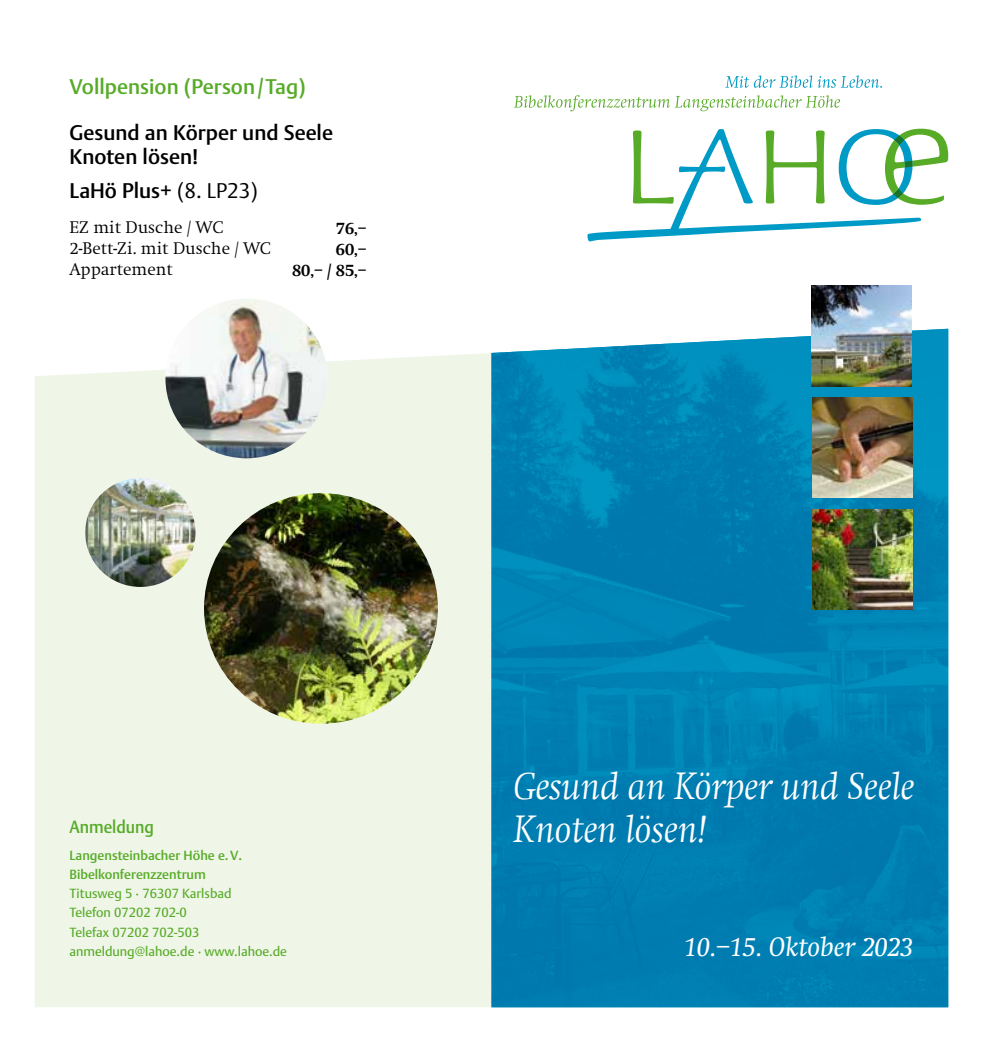
<style>
.page{position:relative;width:983px;height:1042px;background:#fff}
.page>*{position:absolute;margin:0;border:0;box-sizing:border-box;transform-origin:0 0}
.t1{font:italic 300 38.5px/43.8px "Swift Com";color:#fff;scale:.96 1}
.t2{font:italic 28px "Swift EF";color:#fff}
.t3{font:500 21px/24.5px "DTL Argo TOT";color:#000}
.t4{font:500 21px "DTL Argo TOT";color:#57ab27}
.t5{font:300 17.5px/21px "Swift EF";color:#000}
.t6{font:700 17.5px/21px "Swift EF";color:#000;text-align:right}
.t7{font:500 17.5px "DTL Argo TOT";color:#57ab27;scale:.93 1}
.t8{font:13.12px/19.2px "DTL Argo TOT";color:#57ab27}
.t9{font:500 13.12px/19.2px "DTL Argo TOT";color:#57ab27}
.s1{font-family:"DTL Argo TPRO";font-weight:300}
</style>
<div class="page">
<div style="left:35px;top:353px;width:456px;height:654px;background:#eff6e8"></div>
<img style="left:491px;top:329px;width:456px;height:678px">
<svg style="left:725px;top:75px;width:156px;height:13px"></svg>
<svg style="left:513px;top:95px;width:326px;height:16px"></svg>
<svg style="left:587px;top:129px;width:360px;height:112px"></svg>
<img style="left:812px;top:509px;width:100px;height:100px">
<img style="left:812px;top:397px;width:100px;height:100px">
<img style="left:204px;top:493px;width:234px;height:231px">
<img style="left:85px;top:478px;width:110px;height:109px">
<img style="left:811px;top:286px;width:100px;height:100px">
<img style="left:165px;top:299px;width:162px;height:159px">
<h3 class="t4" style="left:69px;top:74px;width:238px">Vollpension (Person/Tag)</h3>
<h3 class="t3" style="left:69px;top:120px;width:265px">Gesund an Körper und Seele<br>Knoten lösen!</h3>
<h3 class="t3" style="left:69px;top:178px;width:190px">LaHö Plus+ <span class="s1">(8. LP23)</span></h3>
<h3 class="t5" style="left:69px;top:217px;width:203px">EZ mit Dusche / WC<br>2-Bett-Zi. mit Dusche / WC<br>Appartement</h3>
<h3 class="t6" style="left:292px;top:218px;width:76px">76,–<br>60,–<br>80,– / 85,–</h3>
<h3 class="t7" style="left:69px;top:817px;width:92px">Anmeldung</h3>
<p class="t9" style="left:69px;top:845px;width:174px">Langensteinbacher Höhe e.V.<br>Bibelkonferenzzentrum</p>
<p class="t8" style="left:69px;top:884px;width:219px">Titusweg 5 · 76307 Karlsbad<br>Telefon 07202 702-0<br>Telefax 07202 702-503 anmeldung@lahoe.de · www.lahoe.de</p>
<h1 class="t1" style="left:513px;top:764px;width:419px">Gesund an Körper und Seele<br>Knoten lösen!</h1>
<h2 class="t2" style="left:684px;top:932px;width:230px">10.–15. Oktober 2023</h2>
</div>
